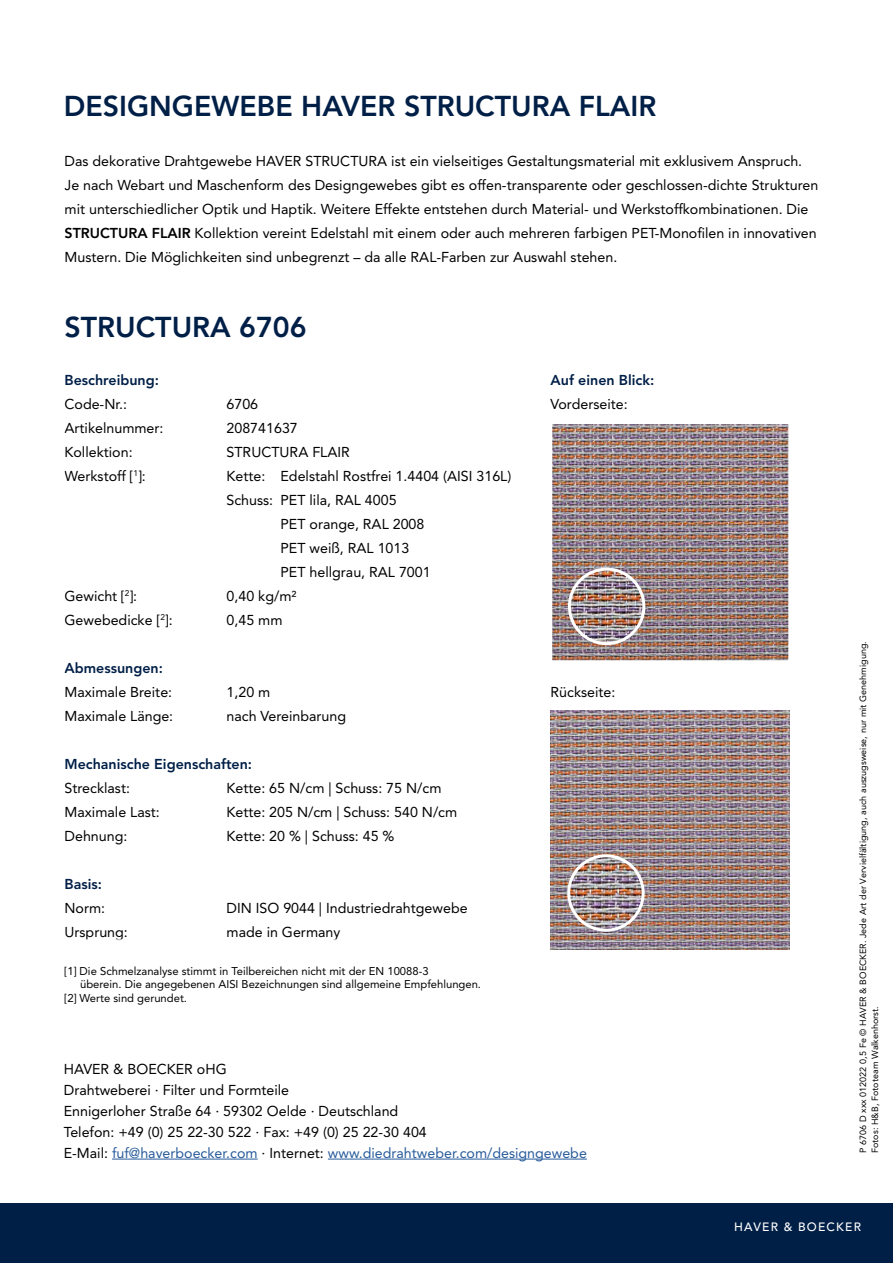
<style>
.page{position:relative;width:893px;height:1263px;background:#fff}
.page>*{position:absolute;margin:0;border:0;box-sizing:border-box;transform-origin:0 0}
.t1{font:800 28.5px "Avenir LT Std";color:#001f47}
.t2{font:14.25px/24px "Avenir LT Std";color:#000}
.t3{font:800 14.25px "Avenir LT Std";color:#001f47}
.t4{font:500 12px "Avenir LT Std";letter-spacing:.1em;color:#fff}
.t5{font:11.25px "Avenir LT Std";color:#000}
.t6{font:9px/12px "Avenir LT Std";color:#000}
.s1{font-weight:800}
.s2{color:#275b9b}
</style>
<div class="page">
<hr style="left:112px;top:1159px;width:146px;height:1px;background:#275b9b">
<hr style="left:328px;top:1159px;width:259px;height:1px;background:#275b9b">
<div style="left:0;top:1203px;width:893px;height:60px;background:#001f47"></div>
<img style="left:553px;top:425px;width:234px;height:234px">
<div style="left:549px;top:421px;width:242px;height:242px;border:3px solid #fff"></div>
<img style="left:551px;top:710px;width:239px;height:239px">
<img style="left:569px;top:569px;width:75px;height:75px">
<div style="left:568px;top:567px;width:78px;height:78px;border:3px solid #fff;border-radius:50%"></div>
<img style="left:569px;top:856px;width:74px;height:74px;border-radius:37px">
<div style="left:567px;top:854px;width:78px;height:78px;border:3px solid #fff;border-radius:50%"></div>
<h1 class="t1" style="left:64px;top:89px;width:594px">DESIGNGEWEBE HAVER STRUCTURA FLAIR</h1>
<p class="t2" style="left:65px;top:149px;width:755px">Das dekorative Drahtgewebe HAVER STRUCTURA ist ein vielseitiges Gestaltungsmaterial mit exklusivem Anspruch.<br>Je nach Webart und Maschenform des Designgewebes gibt es offen-transparente oder geschlossen-dichte Strukturen mit unterschiedlicher Optik und Haptik. Weitere Effekte entstehen durch Material- und Werkstoffkombinationen. Die <span class="s1">STRUCTURA FLAIR</span> Kollektion vereint Edelstahl mit einem oder auch mehreren farbigen PET-Monofilen in innovativen Mustern. Die Möglichkeiten sind unbegrenzt – da alle RAL-Farben zur Auswahl stehen.</p>
<h1 class="t1" style="left:65px;top:310px;width:244px">STRUCTURA 6706</h1>
<p class="t3" style="left:65px;top:372px;width:96px">Beschreibung:</p>
<p class="t3" style="left:551px;top:372px;width:105px">Auf einen Blick:</p>
<p class="t2" style="left:65px;top:392px;width:64px">Code-Nr.:</p>
<p class="t2" style="left:227px;top:392px;width:33px">6706</p>
<p class="t2" style="left:551px;top:392px;width:79px">Vorderseite:</p>
<p class="t2" style="left:65px;top:416px;width:100px">Artikelnummer:</p>
<p class="t2" style="left:227px;top:416px;width:73px">208741637</p>
<p class="t2" style="left:65px;top:440px;width:70px">Kollektion:</p>
<p class="t2" style="left:227px;top:440px;width:125px">STRUCTURA FLAIR</p>
<p class="t2" style="left:65px;top:464px;width:83px">Werkstoff [<sup>1</sup>]:</p>
<p class="t2" style="left:227px;top:464px;width:286px">Kette: Edelstahl Rostfrei 1.4404 (AISI 316L)</p>
<p class="t2" style="left:227px;top:488px;width:172px">Schuss: PET lila, RAL 4005</p>
<p class="t2" style="left:281px;top:512px;width:145px">PET orange, RAL 2008</p>
<p class="t2" style="left:281px;top:536px;width:130px">PET weiß, RAL 1013</p>
<p class="t2" style="left:281px;top:560px;width:152px">PET hellgrau, RAL 7001</p>
<p class="t2" style="left:65px;top:584px;width:74px">Gewicht [<sup>2</sup>]:</p>
<p class="t2" style="left:227px;top:584px;width:72px">0,40 kg/m²</p>
<p class="t2" style="left:65px;top:608px;width:110px">Gewebedicke [<sup>2</sup>]:</p>
<p class="t2" style="left:227px;top:608px;width:57px">0,45 mm</p>
<p class="t3" style="left:65px;top:660px;width:100px">Abmessungen:</p>
<p class="t2" style="left:65px;top:680px;width:109px">Maximale Breite:</p>
<p class="t2" style="left:227px;top:680px;width:45px">1,20 m</p>
<p class="t2" style="left:551px;top:680px;width:66px">Rückseite:</p>
<p class="t2" style="left:65px;top:704px;width:110px">Maximale Länge:</p>
<p class="t2" style="left:227px;top:704px;width:121px">nach Vereinbarung</p>
<p class="t3" style="left:65px;top:756px;width:189px">Mechanische Eigenschaften:</p>
<p class="t2" style="left:65px;top:776px;width:67px">Strecklast:</p>
<p class="t2" style="left:227px;top:776px;width:216px">Kette: 65 N/cm | Schuss: 75 N/cm</p>
<p class="t2" style="left:65px;top:800px;width:97px">Maximale Last:</p>
<p class="t2" style="left:227px;top:800px;width:232px">Kette: 205 N/cm | Schuss: 540 N/cm</p>
<p class="t2" style="left:65px;top:824px;width:64px">Dehnung:</p>
<p class="t2" style="left:227px;top:824px;width:169px">Kette: 20 % | Schuss: 45 %</p>
<p class="t3" style="left:65px;top:876px;width:39px">Basis:</p>
<p class="t2" style="left:65px;top:896px;width:42px">Norm:</p>
<p class="t2" style="left:227px;top:896px;width:243px">DIN ISO 9044 | Industriedrahtgewebe</p>
<p class="t2" style="left:65px;top:920px;width:65px">Ursprung:</p>
<p class="t2" style="left:227px;top:920px;width:115px">made in Germany</p>
<p class="t5" style="left:64px;top:964px;width:366px">[1] Die Schmelzanalyse stimmt in Teilbereichen nicht mit der EN 10088-3</p>
<p class="t5" style="left:80px;top:978px;width:402px">überein. Die angegebenen AISI Bezeichnungen sind allgemeine Empfehlungen.</p>
<p class="t5" style="left:64px;top:991px;width:124px">[2] Werte sind gerundet.</p>
<p class="t2" style="left:64px;top:1058px;width:525px;line-height:21px">HAVER &amp; BOECKER oHG<br>Drahtweberei · Filter und Formteile<br>Ennigerloher Straße 64 · 59302 Oelde · Deutschland<br>Telefon: +49 (0) 25 22-30 522 · Fax: +49 (0) 25 22-30 404<br>E-Mail: <span class="s2">fuf@haverboecker.com</span> · Internet: <span class="s2">www.diedrahtweber.com/designgewebe</span></p>
<p class="t6" style="left:857px;top:1153px;width:513px;rotate:-90deg">P 6706 D xxx 012022 0,5 Fe © HAVER &amp; BOECKER. Jede Art der Vervielfältigung, auch auszugsweise, nur mit Genehmigung.<br>Fotos: H&amp;B, Fototeam Walkenhorst.</p>
<p class="t4" style="left:734px;top:1220px;width:128px">HAVER &amp; BOECKER</p>
</div>
